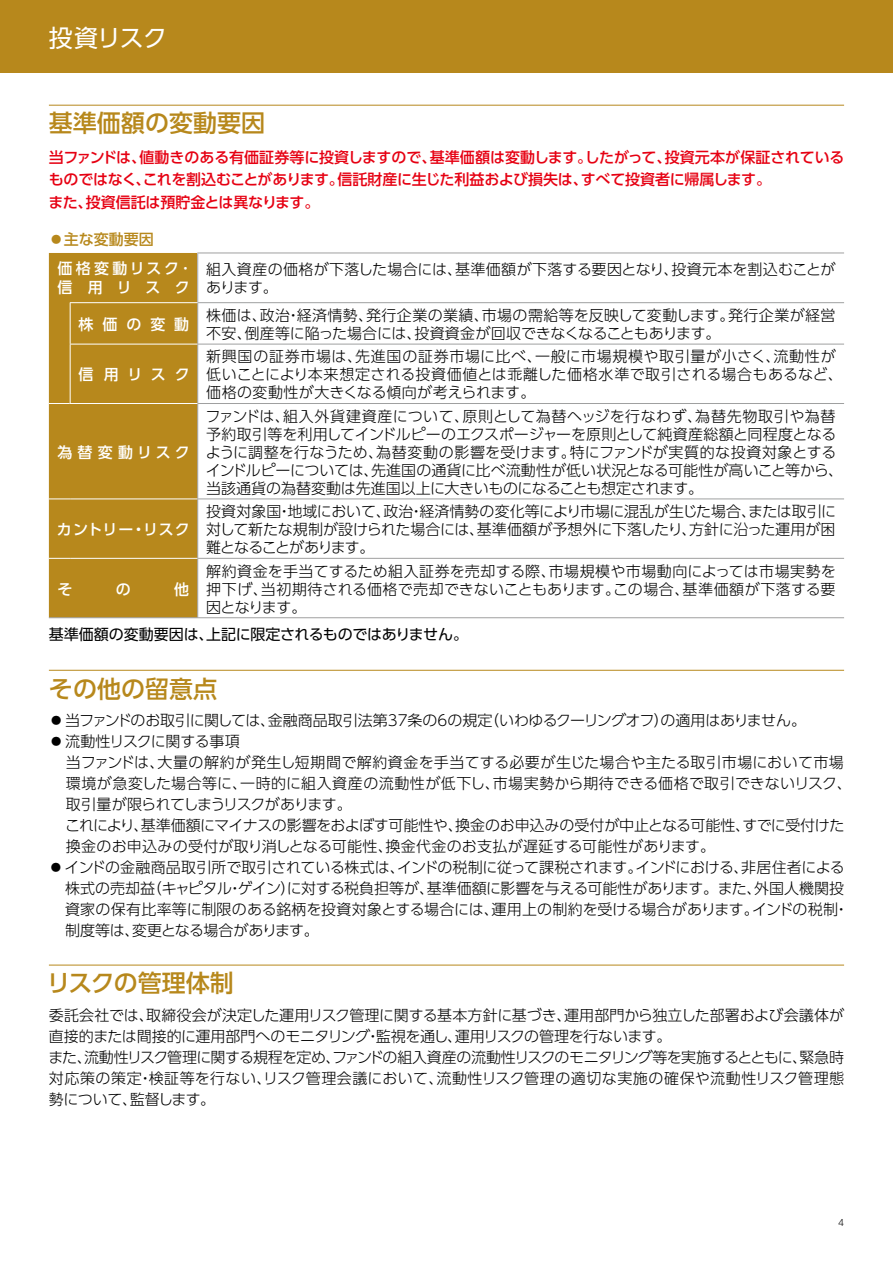
<style>
.page{position:relative;width:893px;height:1263px;background:#fff}
.page>*{position:absolute;margin:0;border:0;box-sizing:border-box;transform-origin:0 0}
.t1{font:500 24px "UD Shin Go Pro";color:#b7881c}
.t2{font:24px "UD Shin Go Pro";letter-spacing:-.035em;color:#fff}
.t3{font:300 15px/18px "UD Shin Go Pro";color:#000}
.t4{font:300 15px/18px "UD Shin Go Pro";letter-spacing:.02em;color:#000}
.t5{font:500 15px/22.5px "UD Shin Go Pro";letter-spacing:-.01em;color:#e60012}
.t6{font:300 15px "UD Shin Go Pro";letter-spacing:-.025em;color:#000}
.t7{font:300 15px/18px "UD Shin Go Pro";letter-spacing:.03em;color:#000}
.t8{font:300 15px/21px "UD Shin Go Pro";letter-spacing:-.02em;color:#000}
.t9{font:300 15px "UD Shin Go Pro";letter-spacing:.035em;color:#000}
.t10{font:300 15px/18px "UD Shin Go Pro";letter-spacing:.025em;color:#000}
.t11{font:15px "UD Shin Go Pro";letter-spacing:-.015em;color:#000}
.t12{font:500 15px "UD Shin Go Pro";letter-spacing:.315em;color:#fff}
.t13{font:300 15px "UD Shin Go Pro";letter-spacing:-.055em;color:#000}
.t14{font:300 15px "UD Shin Go Pro";letter-spacing:-.03em;color:#000}
.t15{font:500 15px/19.5px "UD Shin Go Pro";letter-spacing:.225em;color:#fff}
.t16{font:500 15px "UD Shin Go Pro";letter-spacing:.055em;color:#fff}
.t17{font:500 15px "UD Shin Go Pro";color:#b7881c}
.t18{font:300 9px "UD Shin Go Pro";color:#000}
</style>
<div class="page">
<hr style="left:49px;top:105px;width:795px;height:1px;background:#b7881c">
<div style="left:49px;top:253px;width:148px;height:364px;background:#b7881c"></div>
<svg style="left:198px;top:303px;width:646px;height:314px"></svg>
<hr style="left:197px;top:253px;width:647px;height:1px;background:#9fa0a0">
<hr style="left:198px;top:302px;width:646px;height:1px;background:#9fa0a0">
<hr style="left:198px;top:344px;width:646px;height:1px;background:#9fa0a0">
<hr style="left:198px;top:403px;width:646px;height:1px;background:#9fa0a0">
<hr style="left:198px;top:498px;width:646px;height:1px;background:#9fa0a0">
<hr style="left:198px;top:558px;width:646px;height:1px;background:#9fa0a0">
<svg style="left:49px;top:617px;width:21px;height:1px"></svg>
<hr style="left:70px;top:617px;width:128px;height:1px;background:#9fa0a0">
<hr style="left:198px;top:617px;width:646px;height:1px;background:#9fa0a0">
<hr style="left:197px;top:253px;width:1px;height:50px;background:#9fa0a0">
<hr style="left:197px;top:303px;width:1px;height:41px;background:#9fa0a0">
<hr style="left:197px;top:344px;width:1px;height:59px;background:#9fa0a0">
<hr style="left:197px;top:403px;width:1px;height:96px;background:#9fa0a0">
<hr style="left:197px;top:499px;width:1px;height:59px;background:#9fa0a0">
<hr style="left:197px;top:558px;width:1px;height:59px;background:#9fa0a0">
<hr style="left:70px;top:302px;width:127px;height:1px;background:#fff">
<hr style="left:70px;top:303px;width:1px;height:41px;background:#fff">
<hr style="left:70px;top:344px;width:127px;height:1px;background:#fff">
<hr style="left:70px;top:344px;width:1px;height:59px;background:#fff">
<svg style="left:49px;top:403px;width:21px;height:1px"></svg>
<svg style="left:49px;top:498px;width:21px;height:1px"></svg>
<hr style="left:70px;top:498px;width:127px;height:1px;background:#fff">
<svg style="left:49px;top:558px;width:21px;height:1px"></svg>
<hr style="left:70px;top:558px;width:127px;height:1px;background:#fff">
<hr style="left:70px;top:403px;width:127px;height:1px;background:#fff">
<hr style="left:49px;top:670px;width:795px;height:1px;background:#b7881c">
<hr style="left:49px;top:965px;width:795px;height:1px;background:#b7881c">
<div style="left:0;top:0;width:893px;height:72px;background:#b7881c"></div>
<h1 class="t2" style="left:49px;top:18px;width:120px">投資リスク</h1>
<h1 class="t1" style="left:49px;top:104px;width:218px">基準価額の変動要因</h1>
<p class="t5" style="left:48px;top:145px;width:798px">当ファンドは、値動きのある有価証券等に投資しますので、基準価額は変動します。したがって、投資元本が保証されているものではなく、これを割込むことがあります。信託財産に生じた利益および損失は、すべて投資者に帰属します。<br>また、投資信託は預貯金とは異なります。</p>
<p class="t17" style="left:49px;top:227px;width:106px">◦主な変動要因</p>
<p class="t15" style="left:57px;top:258px;width:134px">価格変動リスク･信用リスク</p>
<p class="t10" style="left:206px;top:260px;width:631px">組入資産の価格が下落した場合には、基準価額が下落する要因となり、投資元本を割込むことがあります。</p>
<p class="t12" style="left:79px;top:312px;width:112px">株価の変動</p>
<p class="t4" style="left:206px;top:306px;width:631px">株価は、政治・経済情勢、発行企業の業績、市場の需給等を反映して変動します。発行企業が経営不安、倒産等に陥った場合には、投資資金が回収できなくなることもあります。</p>
<p class="t12" style="left:79px;top:362px;width:113px">信用リスク</p>
<p class="t7" style="left:206px;top:347px;width:638px">新興国の証券市場は、先進国の証券市場に比べ、一般に市場規模や取引量が小さく、流動性が低いことにより本来想定される投資価値とは乖離した価格水準で取引される場合もあるなど、価格の変動性が大きくなる傾向が考えられます。</p>
<p class="t12" style="left:57px;top:440px;width:134px">為替変動リスク</p>
<p class="t16" style="left:57px;top:517px;width:135px">カントリー・リスク</p>
<p class="t3" style="left:205px;top:407px;width:639px">ファンドは、組入外貨建資産について、原則として為替ヘッジを行なわず、為替先物取引や為替予約取引等を利用してインドルピーのエクスポージャーを原則として純資産総額と同程度となるように調整を行なうため、為替変動の影響を受けます。特にファンドが実質的な投資対象とするインドルピーについては、先進国の通貨に比べ流動性が低い状況となる可能性が高いこと等から、当該通貨の為替変動は先進国以上に大きいものになることも想定されます。</p>
<p class="t3" style="left:206px;top:502px;width:631px;text-align:justify">投資対象国・地域において、政治・経済情勢の変化等により市場に混乱が生じた場合、または取引に対して新たな規制が設けられた場合には、基準価額が予想外に下落したり、方針に沿った運用が困難となることがあります。</p>
<p class="t3" style="left:206px;top:561px;width:631px;text-align:justify">解約資金を手当てするため組入証券を売却する際、市場規模や市場動向によっては市場実勢を押下げ、当初期待される価格で売却できないこともあります。この場合、基準価額が下落する要因となります。</p>
<p class="t11" style="left:49px;top:622px;width:421px">基準価額の変動要因は、上記に限定されるものではありません。</p>
<h1 class="t1" style="left:49px;top:669px;width:170px">その他の留意点</h1>
<p class="t8" style="left:49px;top:710px;width:759px">⿟当ファンドのお取引に関しては、金融商品取引法第37条の6の規定（いわゆるクーリングオフ）の適用はありません。⿟流動性リスクに関する事項</p>
<p class="t4" style="left:66px;top:753px;width:779px">当ファンドは、大量の解約が発生し短期間で解約資金を手当てする必要が生じた場合や主たる取引市場において市場</p>
<p class="t9" style="left:66px;top:771px;width:787px">環境が急変した場合等に、一時的に組入資産の流動性が低下し、市場実勢から期待できる価格で取引できないリスク、</p>
<p class="t13" style="left:66px;top:792px;width:287px">取引量が限られてしまうリスクがあります。</p>
<p class="t6" style="left:65px;top:813px;width:781px">これにより、基準価額にマイナスの影響をおよぼす可能性や、換金のお申込みの受付が中止となる可能性、すでに受付けた</p>
<p class="t4" style="left:66px;top:837px;width:651px">換金のお申込みの受付が取り消しとなる可能性、換金代金のお支払が遅延する可能性があります。</p>
<p class="t6" style="left:48px;top:855px;width:798px">⿟インドの金融商品取引所で取引されている株式は、インドの税制に従って課税されます。インドにおける、非居住者による</p>
<p class="t3" style="left:65px;top:879px;width:780px">株式の売却益（キャピタル・ゲイン）に対する税負担等が、基準価額に影響を与える可能性があります。また、外国人機関投</p>
<p class="t4" style="left:65px;top:900px;width:785px">資家の保有比率等に制限のある銘柄を投資対象とする場合には、運用上の制約を受ける場合があります。インドの税制・</p>
<p class="t14" style="left:65px;top:918px;width:255px">制度等は、変更となる場合があります。</p>
<h1 class="t1" style="left:47px;top:964px;width:188px">リスクの管理体制</h1>
<p class="t3" style="left:48px;top:1004px;width:797px;line-height:21px">委託会社では、取締役会が決定した運用リスク管理に関する基本方針に基づき、運用部門から独立した部署および会議体が直接的または間接的に運用部門へのモニタリング・監視を通し、運用リスクの管理を行ないます。<br>また、流動性リスク管理に関する規程を定め、ファンドの組入資産の流動性リスクのモニタリング等を実施するとともに、緊急時対応策の策定・検証等を行ない、リスク管理会議において、流動性リスク管理の適切な実施の確保や流動性リスク管理態勢について、監督します。</p>
<p class="t12" style="left:57px;top:577px;width:16px">そ</p>
<p class="t12" style="left:116px;top:577px;width:16px">の</p>
<p class="t12" style="left:174px;top:577px;width:16px">他</p>
<p class="t18" style="left:838px;top:1215px;width:7px">4</p>
</div>
